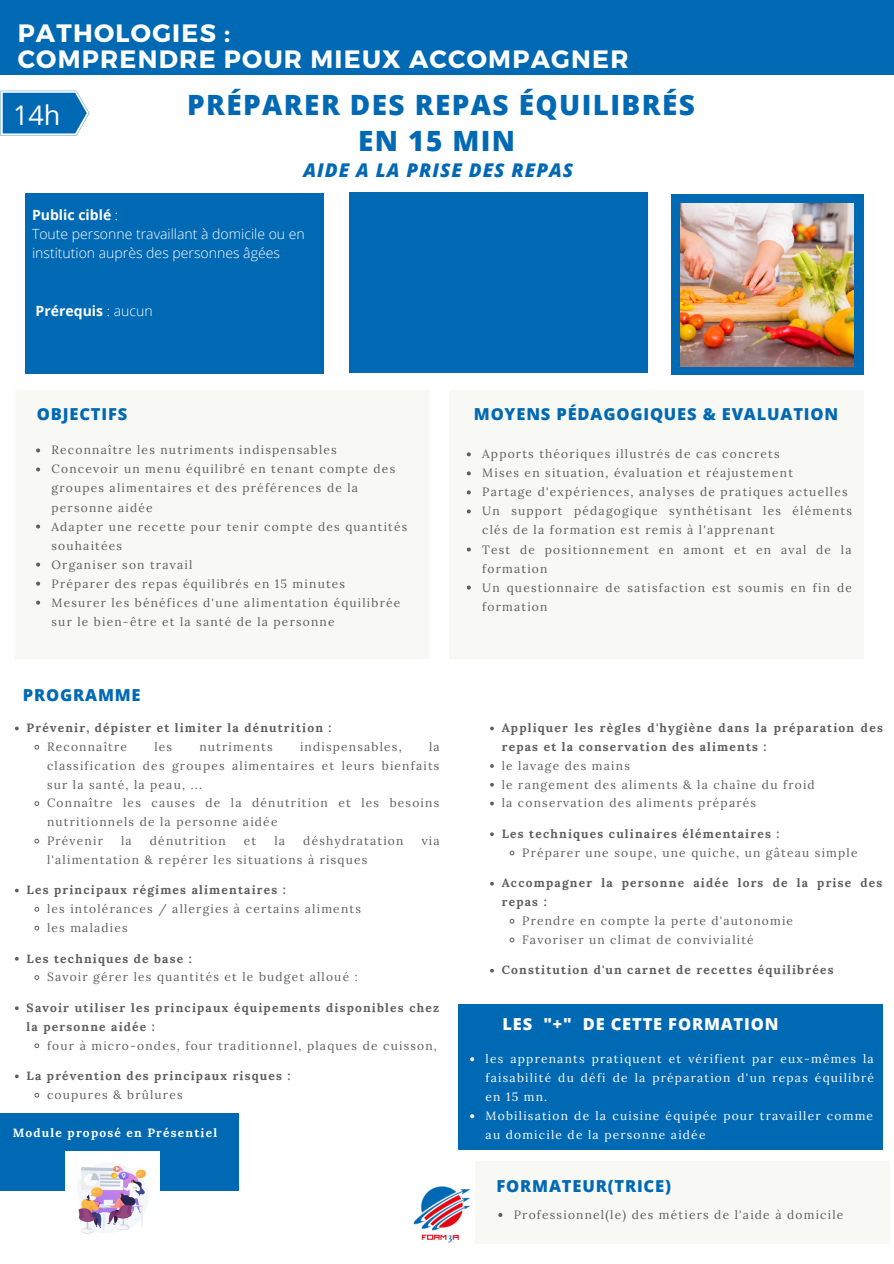
<style>
.page{position:relative;width:894px;height:1264px;background:#fff}
.page>*{position:absolute;margin:0;border:0;box-sizing:border-box;transform-origin:0 0}
.t1{font:800 27.9px/36px "Open Sans";letter-spacing:.05em;color:#0069b4;text-align:center}
.t2{font:27px "Open Sans";color:#fff}
.t3{font:700 25.05px/25.7px "Montserrat";letter-spacing:.05em;color:#fff}
.t4{font:italic 800 18.9px "Open Sans";letter-spacing:.05em;color:#0069b4}
.t5{font:800 16.5px "Open Sans";letter-spacing:.05em;color:#0069b4}
.t6{font:800 16.5px "Open Sans";letter-spacing:.05em;color:#fff}
.t7{font:300 14.1px/19.2px "Open Sans";color:#fff}
.t8{font:700 14.1px "Open Sans";color:#fff}
.t9{font:12px/19px "Lora";letter-spacing:.1em;color:#5e5e5e}
.t10{font:700 12px/18.8px "Lora";letter-spacing:.1em;color:#5e5e5e}
.t11{font:12px/19px "Lora";letter-spacing:.1em;color:#fff}
.t12{font:700 12px "Lora";letter-spacing:.1em;color:#fff}
.s1{font-weight:700}
.s2{font-weight:300}
</style>
<div class="page">
<div style="left:0;top:0;width:893px;height:74px;background:#0069b4"></div>
<div style="left:671px;top:194px;width:192px;height:180px;background:#0069b4"></div>
<div style="left:25px;top:193px;width:299px;height:180px;background:#0069b4"></div>
<svg style="left:0;top:91px;width:89px;height:45px;background:#3085c2"></svg>
<div style="left:15px;top:391px;width:415px;height:268px;background:#f8f8f5"></div>
<div style="left:449px;top:391px;width:414px;height:268px;background:#f8f8f5"></div>
<div style="left:349px;top:193px;width:298px;height:180px;background:#0069b4"></div>
<div style="left:475px;top:1161px;width:414px;height:82px;background:#f8f8f5"></div>
<div style="left:457px;top:1003px;width:425px;height:146px;background:#0069b4"></div>
<img style="left:680px;top:203px;width:172px;height:163px">
<svg style="left:466px;top:452px;width:4px;height:4px"></svg>
<svg style="left:466px;top:471px;width:4px;height:4px"></svg>
<svg style="left:466px;top:490px;width:4px;height:4px"></svg>
<svg style="left:466px;top:509px;width:4px;height:4px"></svg>
<svg style="left:466px;top:547px;width:4px;height:4px"></svg>
<svg style="left:466px;top:585px;width:4px;height:4px"></svg>
<svg style="left:15px;top:726px;width:4px;height:4px"></svg>
<svg style="left:34px;top:744px;width:5px;height:6px"></svg>
<svg style="left:34px;top:801px;width:5px;height:5px"></svg>
<svg style="left:34px;top:838px;width:5px;height:5px"></svg>
<svg style="left:15px;top:888px;width:4px;height:4px"></svg>
<svg style="left:34px;top:907px;width:5px;height:5px"></svg>
<svg style="left:34px;top:925px;width:5px;height:5px"></svg>
<svg style="left:15px;top:956px;width:4px;height:4px"></svg>
<svg style="left:34px;top:975px;width:5px;height:5px"></svg>
<svg style="left:15px;top:1006px;width:4px;height:4px"></svg>
<svg style="left:34px;top:1043px;width:5px;height:5px"></svg>
<svg style="left:15px;top:1074px;width:4px;height:4px"></svg>
<svg style="left:34px;top:1092px;width:5px;height:5px"></svg>
<svg style="left:498px;top:1213px;width:4px;height:3px"></svg>
<svg style="left:490px;top:764px;width:3px;height:4px"></svg>
<svg style="left:490px;top:832px;width:3px;height:4px"></svg>
<svg style="left:509px;top:850px;width:5px;height:5px"></svg>
<svg style="left:509px;top:918px;width:5px;height:5px"></svg>
<svg style="left:509px;top:937px;width:5px;height:5px"></svg>
<svg style="left:36px;top:448px;width:4px;height:4px"></svg>
<svg style="left:36px;top:467px;width:4px;height:4px"></svg>
<svg style="left:36px;top:524px;width:4px;height:4px"></svg>
<svg style="left:36px;top:562px;width:4px;height:4px"></svg>
<svg style="left:36px;top:581px;width:4px;height:4px"></svg>
<svg style="left:36px;top:600px;width:4px;height:4px"></svg>
<svg style="left:470px;top:1057px;width:4px;height:4px"></svg>
<svg style="left:470px;top:1114px;width:4px;height:4px"></svg>
<img style="left:413px;top:1186px;width:58px;height:57px">
<div style="left:0;top:1112px;width:239px;height:78px;background:#0069b4"></div>
<img style="left:66px;top:1151px;width:93px;height:83px">
<h3 class="t3" style="left:18px;top:19px;width:612px">PATHOLOGIES :<br>COMPRENDRE POUR MIEUX ACCOMPAGNER</h3>
<h2 class="t2" style="left:13px;top:96px;width:49px">14h</h2>
<h1 class="t1" style="left:187px;top:86px;width:509px">PRÉPARER DES REPAS ÉQUILIBRÉS<br>EN 15 MIN</h1>
<h3 class="t4" style="left:303px;top:156px;width:271px">AIDE A LA PRISE DES REPAS</h3>
<p class="t7" style="left:32px;top:205px;width:274px"><span class="s1">Public ciblé</span> :<br>Toute personne travaillant à domicile ou en institution auprès des personnes âgées</p>
<p class="t8" style="left:36px;top:301px;width:118px">Prérequis <span class="s2">: aucun</span></p>
<h3 class="t5" style="left:37px;top:402px;width:92px">OBJECTIFS</h3>
<p class="t9" style="left:51px;top:440px;width:357px">Reconnaître les nutriments indispensables<br>Concevoir un menu équilibré en tenant compte des groupes alimentaires et des préférences de la personne aidée<br>Adapter une recette pour tenir compte des quantités souhaitées<br>Organiser son travail<br>Préparer des repas équilibrés en 15 minutes<br>Mesurer les bénéfices d'une alimentation équilibrée sur le bien-être et la santé de la personne</p>
<h3 class="t5" style="left:23px;top:683px;width:119px">PROGRAMME</h3>
<p class="t10" style="left:27px;top:718px;width:306px">Prévenir, dépister et limiter la dénutrition :</p>
<p class="t9" style="left:47px;top:737px;width:81px">Reconnaître</p>
<p class="t9" style="left:154px;top:737px;width:19px">les</p>
<p class="t9" style="left:199px;top:737px;width:75px">nutriments</p>
<p class="t9" style="left:300px;top:737px;width:103px">indispensables,</p>
<p class="t9" style="left:47px;top:737px;width:394px;text-indent:382px">la classification des groupes alimentaires et leurs bienfaits sur la santé, la peau, ...<br>Connaître les causes de la dénutrition et les besoins nutritionnels de la personne aidée<br>Prévenir</p>
<p class="t9" style="left:121px;top:831px;width:12px">la</p>
<p class="t9" style="left:150px;top:831px;width:77px">dénutrition</p>
<p class="t9" style="left:244px;top:831px;width:14px">et</p>
<p class="t9" style="left:274px;top:831px;width:12px">la</p>
<p class="t9" style="left:303px;top:831px;width:102px">déshydratation</p>
<p class="t9" style="left:421px;top:831px;width:20px">via</p>
<p class="t9" style="left:47px;top:849px;width:322px">l'alimentation &amp; repérer les situations à risques</p>
<p class="t10" style="left:27px;top:880px;width:260px">Les principaux régimes alimentaires :</p>
<p class="t9" style="left:47px;top:899px;width:315px">les intolérances / allergies à certains aliments les maladies</p>
<p class="t10" style="left:27px;top:948px;width:167px">Les techniques de base :</p>
<p class="t9" style="left:47px;top:967px;width:312px">Savoir gérer les quantités et le budget alloué :</p>
<p class="t10" style="left:27px;top:998px;width:414px">Savoir utiliser les principaux équipements disponibles chez la personne aidée :</p>
<p class="t9" style="left:47px;top:1035px;width:391px">four à micro-ondes, four traditionnel, plaques de cuisson,</p>
<p class="t10" style="left:27px;top:1066px;width:265px">La prévention des principaux risques :</p>
<p class="t9" style="left:47px;top:1084px;width:137px">coupures &amp; brûlures</p>
<h3 class="t5" style="left:473px;top:402px;width:366px">MOYENS PÉDAGOGIQUES &amp; EVALUATION</h3>
<p class="t9" style="left:482px;top:444px;width:371px">Apports théoriques illustrés de cas concrets<br>Mises en situation, évaluation et réajustement<br>Partage d'expériences, analyses de pratiques actuelles Un support pédagogique synthétisant les éléments clés de la formation est remis à l'apprenant<br>Test de positionnement en amont et en aval de la formation<br>Un questionnaire de satisfaction est soumis en fin de formation</p>
<p class="t10" style="left:501px;top:718px;width:382px">Appliquer les règles d'hygiène dans la préparation des repas et la conservation des aliments :</p>
<p class="t9" style="left:501px;top:756px;width:314px">le lavage des mains<br>le rangement des aliments &amp; la chaîne du froid la conservation des aliments préparés</p>
<p class="t10" style="left:501px;top:824px;width:279px">Les techniques culinaires élémentaires :</p>
<p class="t9" style="left:522px;top:842px;width:337px">Préparer une soupe, une quiche, un gâteau simple</p>
<p class="t10" style="left:501px;top:873px;width:382px">Accompagner la personne aidée lors de la prise des repas :</p>
<p class="t9" style="left:522px;top:911px;width:272px">Prendre en compte la perte d'autonomie<br>Favoriser un climat de convivialité</p>
<p class="t10" style="left:501px;top:960px;width:333px">Constitution d'un carnet de recettes équilibrées</p>
<h3 class="t6" style="left:502px;top:1012px;width:277px">LES "+" DE CETTE FORMATION</h3>
<p class="t11" style="left:485px;top:1049px;width:390px">les apprenants pratiquent et vérifient par eux-mêmes la faisabilité du défi de la préparation d'un repas équilibré en 15 mn.<br>Mobilisation de la cuisine équipée pour travailler comme</p>
<p class="t12" style="left:13px;top:1124px;width:206px">Module proposé en Présentiel</p>
<p class="t11" style="left:485px;top:1125px;width:221px">au domicile de la personne aidée</p>
<h3 class="t5" style="left:496px;top:1174px;width:176px">FORMATEUR(TRICE)</h3>
<p class="t9" style="left:513px;top:1204px;width:331px">Professionnel(le) des métiers de l'aide à domicile</p>
</div>
